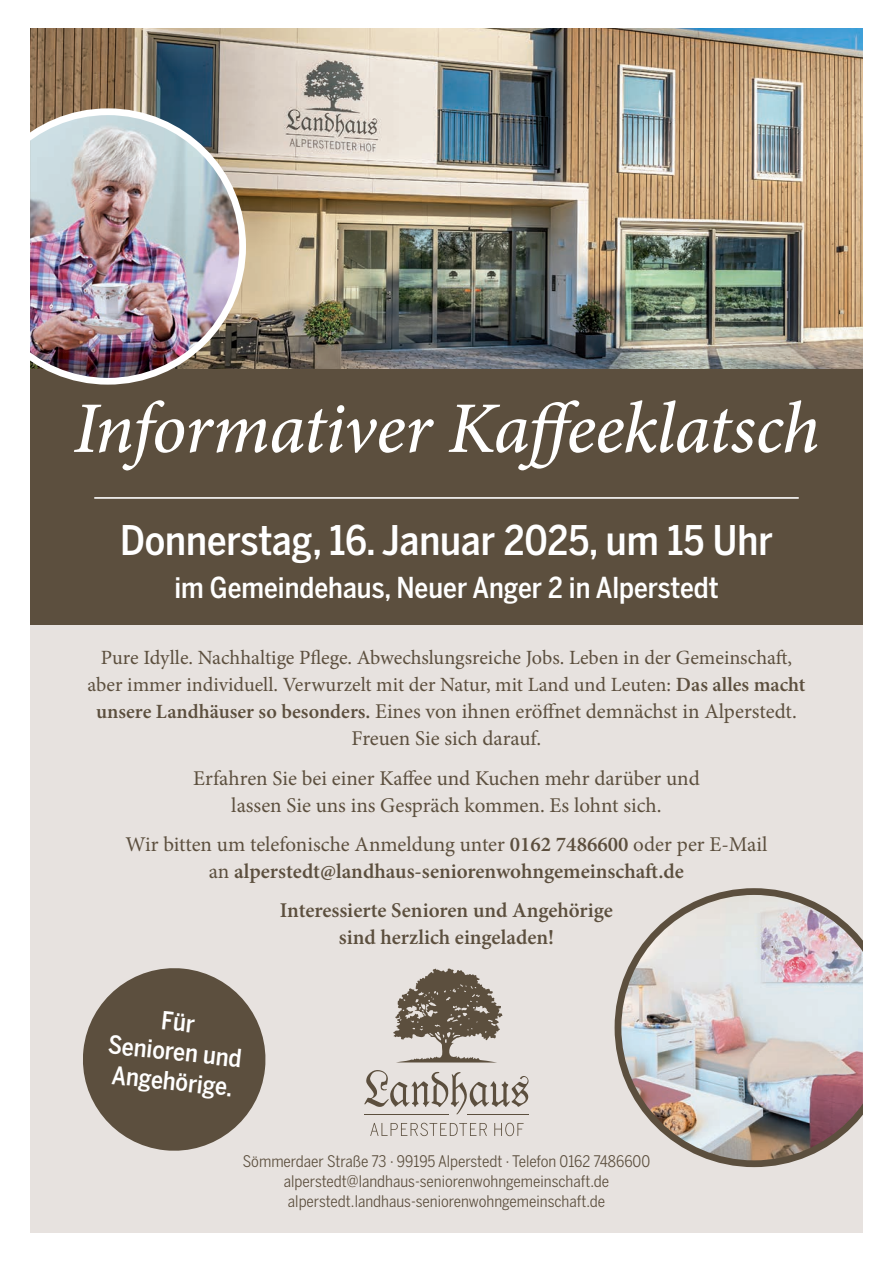
<style>
.page{position:relative;width:893px;height:1263px;background:#fff}
.page>*{position:absolute;margin:0;border:0;box-sizing:border-box;transform-origin:0 0}
.t1{font:italic 500 72.75px "Minion Pro";letter-spacing:-.015em;color:#fff}
.t2{font:500 40.5px "Benton Sans Cond";color:#fff}
.t3{font:500 28.65px "Benton Sans Cond";color:#fff}
.t4{font:500 24.75px/29.7px "Benton Sans Cond";color:#fff;text-align:center}
.t5{font:21px/27px "Minion Pro";color:#5c4f3e;text-align:center}
.t6{font:600 21px/27px "Minion Pro";letter-spacing:-.005em;color:#5c4f3e;text-align:center}
.t7{font:20.25px/27px "Minion Pro";color:#5c4f3e;text-align:center}
.t8{font:15.9px/19.8px "Benton Sans Cond";color:#5c4f3e;text-align:center}
.s1{font-weight:600}
.s2{font-weight:600;font-size:20.25px}
.s3{font-weight:400}
</style>
<div class="page">
<img style="left:30px;top:28px;width:833px;height:341px">
<div style="left:30px;top:386px;width:833px;height:847px;background:#e7e2df"></div>
<div style="left:30px;top:369px;width:833px;height:256px;background:#5c4f3e"></div>
<hr style="left:94px;top:497px;width:705px;height:2px;background:#fff">
<img style="left:30px;top:108px;width:216px;height:277px">
<svg style="left:83px;top:968px;width:183px;height:183px"></svg>
<svg style="left:364px;top:968px;width:165px;height:168px"></svg>
<hr style="left:364px;top:1114px;width:84px;height:1px;background:#5c4f3e">
<hr style="left:467px;top:1114px;width:62px;height:1px;background:#5c4f3e">
<img style="left:615px;top:888px;width:248px;height:279px">
<h1 class="t1" style="left:73px;top:379px;width:748px">Informativer Kaffeeklatsch</h1>
<h2 class="t2" style="left:120px;top:517px;width:654px">Donnerstag, 16. Januar 2025, um 15 Uhr</h2>
<h3 class="t3" style="left:174px;top:571px;width:546px">im Gemeindehaus, Neuer Anger 2 in Alperstedt</h3>
<p class="t7" style="left:87px;top:644px;width:720px">Pure Idylle. Nachhaltige Pflege. Abwechslungsreiche Jobs. Leben in der Gemeinschaft, aber immer individuell. Verwurzelt mit der Natur, mit Land und Leuten: <span class="s1">Das alles macht</span></p>
<p class="t5" style="left:96px;top:698px;width:702px"><span class="s2">unsere Landhäuser so besonders.</span> Eines von ihnen eröffnet demnächst in Alperstedt.<br>Freuen Sie sich darauf.</p>
<p class="t5" style="left:193px;top:764px;width:508px">Erfahren Sie bei einer Kaffee und Kuchen mehr darüber und lassen Sie uns ins Gespräch kommen. Es lohnt sich.</p>
<p class="t6" style="left:126px;top:830px;width:643px"><span class="s3">Wir bitten um telefonische Anmeldung unter</span> 0162 7486600 <span class="s3">oder per E-Mail an</span> alperstedt@landhaus-seniorenwohngemeinschaft.de</p>
<p class="t6" style="left:280px;top:896px;width:335px">Interessierte Senioren und Angehörige sind herzlich eingeladen!</p>
<p class="t4" style="left:113px;top:1000px;width:136px;rotate:6deg">Für<br>Senioren und<br>Angehörige.</p>
<p class="t8" style="left:243px;top:1151px;width:409px">Sömmerdaer Straße 73 · 99195 Alperstedt · Telefon 0162 7486600 alperstedt@landhaus-seniorenwohngemeinschaft.de alperstedt.landhaus-seniorenwohngemeinschaft.de</p>
</div>
